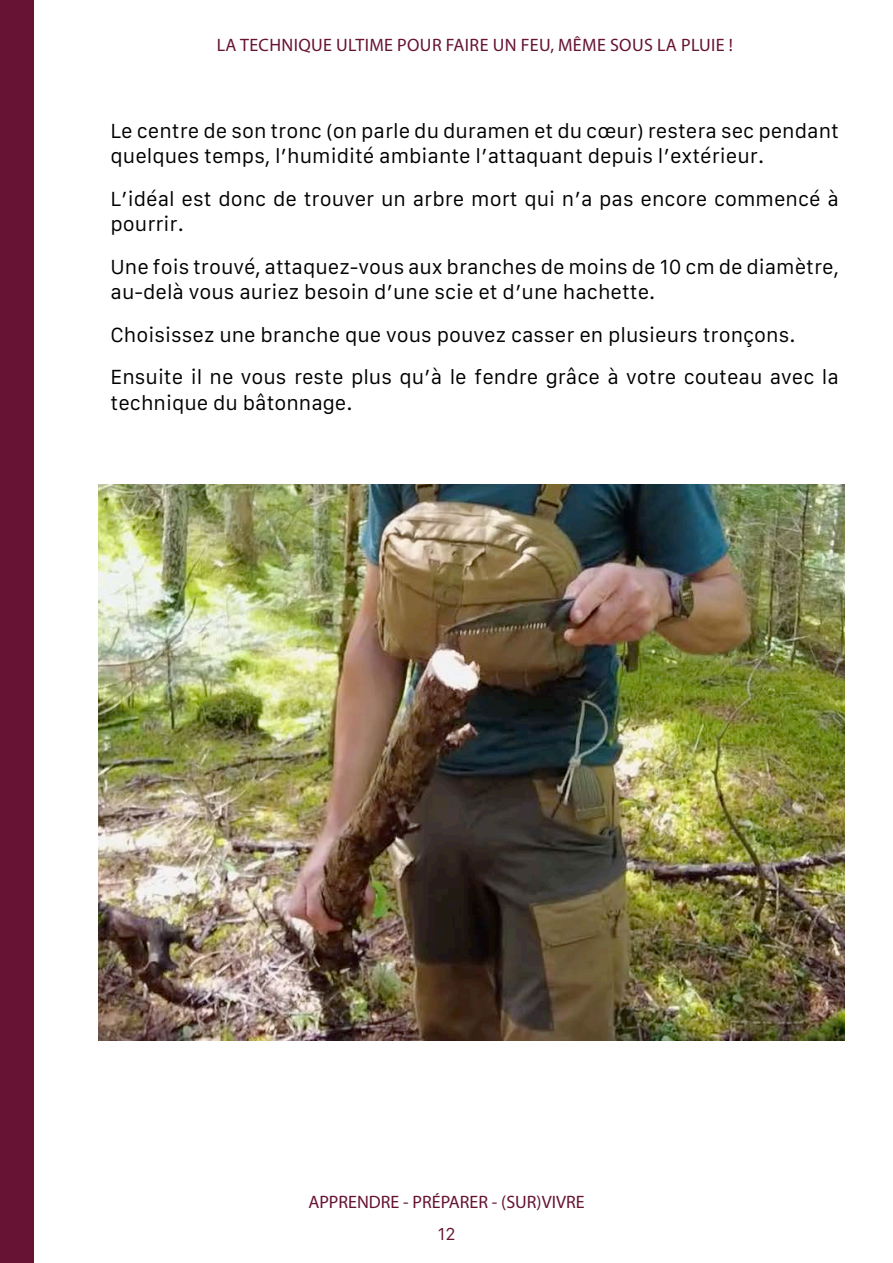
<style>
.page{position:relative;width:893px;height:1263px;background:#fff}
.page>*{position:absolute;margin:0;border:0;box-sizing:border-box;transform-origin:0 0}
.Body{font:19.5px/25.5px "Galvji";color:#000}
.t1{font:18px "Myriad Pro";letter-spacing:.02em;color:#671333}
.t2{font:18px "Myriad Pro";color:#671333}
.t3{font:16.5px "Galvji";color:#671333}
</style>
<div class="page">
<div style="left:0;top:0;width:34px;height:1263px;background:#671333"></div>
<img style="left:99px;top:485px;width:745px;height:555px">
<p class="t1" style="left:217px;top:34px;width:518px">LA TECHNIQUE ULTIME POUR FAIRE UN FEU, MÊME SOUS LA PLUIE !</p>
<p class="Body" style="left:111px;top:118px;width:730px">Le centre de son tronc (on parle du duramen et du cœur) restera sec pendant quelques temps, l’humidité ambiante l’attaquant depuis l’extérieur.</p>
<p class="Body" style="left:111px;top:186px;width:730px">L’idéal est donc de trouver un arbre mort qui n’a pas encore commencé à pourrir.</p>
<p class="Body" style="left:111px;top:254px;width:730px">Une fois trouvé, attaquez-vous aux branches de moins de 10 cm de diamètre, au-delà vous auriez besoin d’une scie et d’une hachette.</p>
<p class="Body" style="left:111px;top:322px;width:686px">Choisissez une branche que vous pouvez casser en plusieurs tronçons.</p>
<p class="Body" style="left:111px;top:365px;width:730px">Ensuite il ne vous reste plus qu’à le fendre grâce à votre couteau avec la technique du bâtonnage.</p>
<p class="t2" style="left:308px;top:1191px;width:278px">APPRENDRE - PRÉPARER - (SUR)VIVRE</p>
<p class="t3" style="left:437px;top:1224px;width:20px">12</p>
</div>
